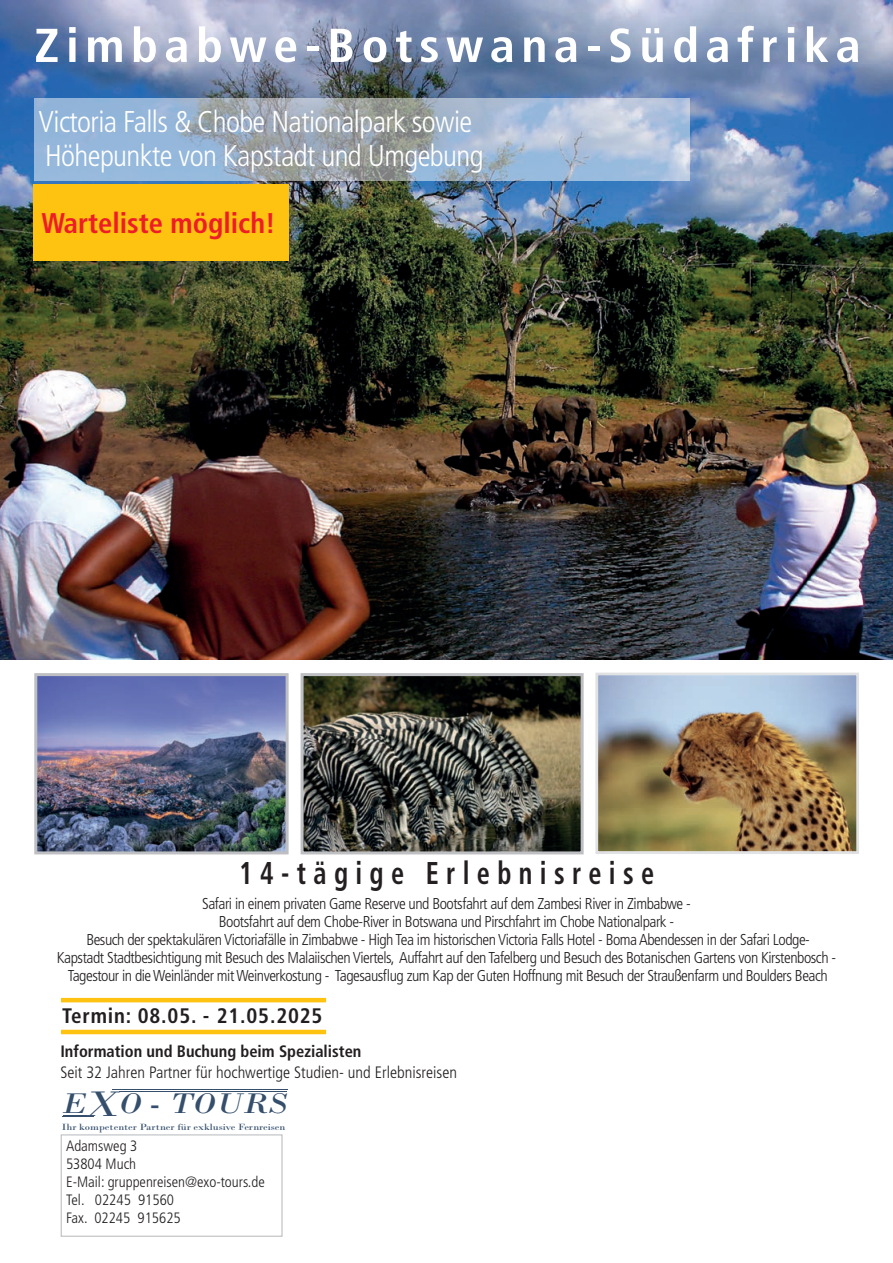
<style>
.page{position:relative;width:893px;height:1263px;background:#fff}
.page>*{position:absolute;margin:0;border:0;box-sizing:border-box;transform-origin:0 0}
.t1{font:700 condensed 47.55px "Frutiger LT Std";letter-spacing:.13em;color:#fff;scale:1.06 1}
.t2{font:700 condensed 31.5px "Frutiger LT Std";letter-spacing:.28em;color:#231f20;scale:.83 1}
.t3{font:300 condensed 30px/34.5px "Frutiger LT Std";letter-spacing:-.02em;color:#fff}
.t4{font:italic 29.85px "Bodoni";color:#344e6c;scale:1.15 1}
.t5{font:700 condensed 28.5px "Frutiger LT Std";color:#ee1c28}
.t6{font:700 condensed 21px "Frutiger LT Std";letter-spacing:.04em;color:#231f20}
.t7{font:300 condensed 16.5px "Frutiger LT Std";color:#231f20}
.t8{font:700 condensed 16.5px "Frutiger LT Std";color:#231f20}
.t9{font:300 condensed 15.75px/18px "Frutiger LT Std";letter-spacing:-.03em;color:#231f20;text-align:center}
.t10{font:300 condensed 15px/18px "Frutiger LT Std";color:#231f20}
.t11{font:9.45px "Bodoni";color:#344e6c;scale:1.15 1}
.s1{font-size:37.35px}
</style>
<div class="page">
<img style="left:0;top:0;width:893px;height:659px">
<img style="left:38px;top:677px;width:247px;height:173px">
<div style="left:34px;top:673px;width:255px;height:181px;border:3px solid #bebfc2"></div>
<img style="left:305px;top:677px;width:275px;height:173px">
<div style="left:301px;top:673px;width:283px;height:181px;border:3px solid #bebfc2"></div>
<svg style="left:34px;top:98px;width:656px;height:83px;background:#9fb2c7"></svg>
<div style="left:593px;top:670px;width:267px;height:184px;background:#fff;opacity:.75"></div>
<hr style="left:61px;top:1030px;width:265px;height:4px;background:#fec210">
<svg style="left:63px;top:1115px;width:23px;height:1px"></svg>
<hr style="left:62px;top:1117px;width:32px;height:1px;background:#344e6c">
<hr style="left:120px;top:1091px;width:167px;height:1px;background:#344e6c">
<hr style="left:113px;top:1090px;width:175px;height:1px;background:#344e6c">
<div style="left:61px;top:1134px;width:222px;height:103px;border:1px solid #bebfc2"></div>
<hr style="left:61px;top:998px;width:265px;height:4px;background:#fec210">
<div style="left:33px;top:184px;width:256px;height:76px;background:#fec210"></div>
<h1 class="t1" style="left:34px;top:17px;width:781px">Zimbabwe-Botswana-Südafrika</h1>
<h3 class="t3" style="left:39px;top:104px;width:447px">Victoria Falls &amp; Chobe Nationalpark sowie<br>Höhepunkte von Kapstadt und Umgebung</h3>
<h3 class="t5" style="left:41px;top:206px;width:236px">Warteliste möglich!</h3>
<h2 class="t2" style="left:239px;top:854px;width:501px">14-tägige Erlebnisreise</h2>
<p class="t9" style="left:57px;top:895px;width:781px">Safari in einem privaten Game Reserve und Bootsfahrt auf dem Zambesi River in Zimbabwe -<br>Bootsfahrt auf dem Chobe-River in Botswana und Pirschfahrt im Chobe Nationalpark -<br>Besuch der spektakulären Victoriafälle in Zimbabwe - High Tea im historischen Victoria Falls Hotel - Boma Abendessen in der Safari Lodge-<br>Kapstadt Stadtbesichtigung mit Besuch des Malaiischen Viertels, Auffahrt auf den Tafelberg und Besuch des Botanischen Gartens von Kirstenbosch - Tagestour in die Weinländer mit Weinverkostung - Tagesausflug zum Kap der Guten Hoffnung mit Besuch der Straußenfarm und Boulders Beach</p>
<h3 class="t6" style="left:62px;top:1003px;width:262px">Termin: 08.05. - 21.05.2025</h3>
<p class="t8" style="left:60px;top:1042px;width:303px">Information und Buchung beim Spezialisten</p>
<p class="t7" style="left:60px;top:1063px;width:398px">Seit 32 Jahren Partner für hochwertige Studien- und Erlebnisreisen</p>
<h3 class="t4" style="left:62px;top:1086px;width:198px">E<span class="s1">X</span>O - TOURS</h3>
<p class="t11" style="left:62px;top:1121px;width:196px">Ihr kompetenter Partner für exklusive Fernreisen</p>
<p class="t10" style="left:66px;top:1137px;width:200px">Adamsweg 3<br>53804 Much<br>E-Mail: gruppenreisen@exo-tours.de<br>Tel. 02245 91560<br>Fax. 02245 915625</p>
</div>
